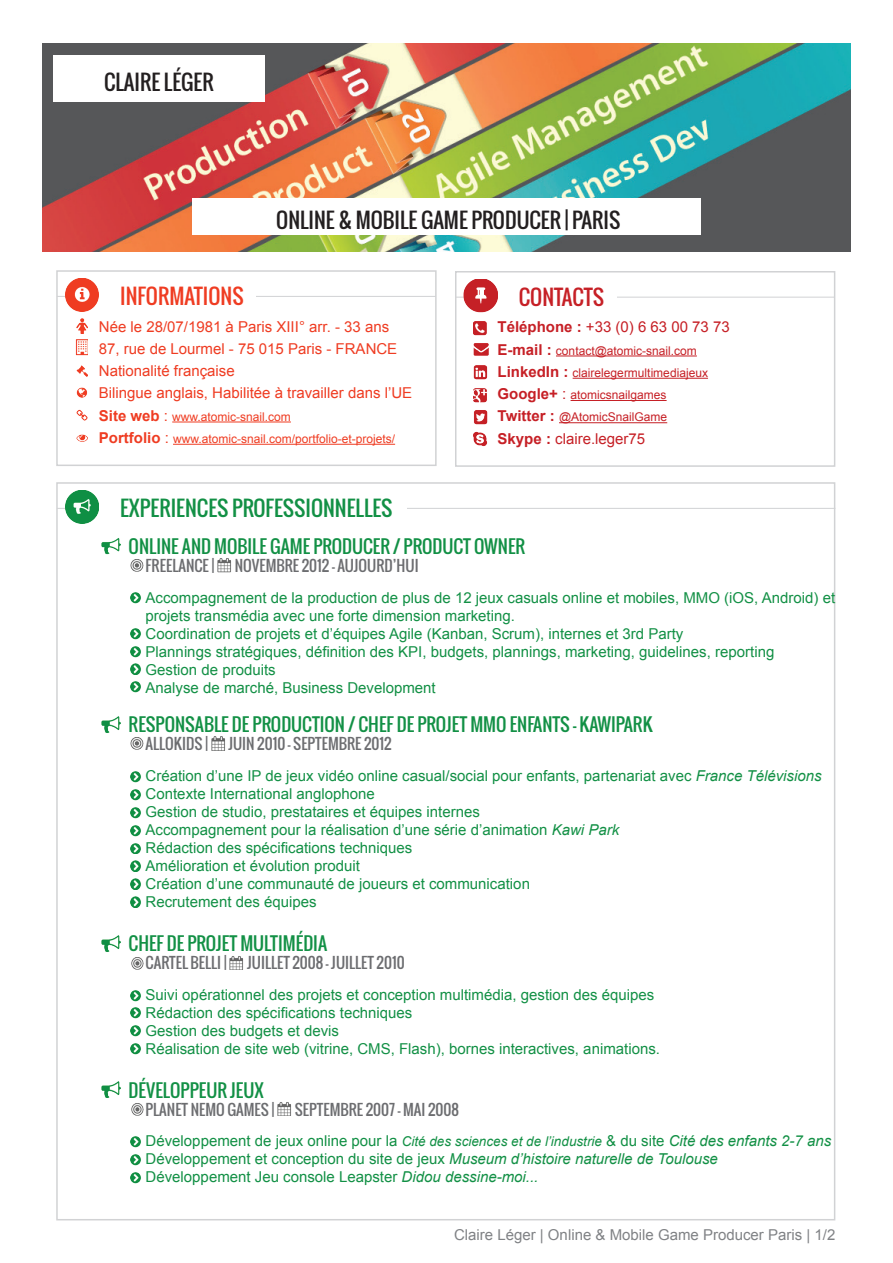
<style>
.page{position:relative;width:893px;height:1263px;background:#fff}
.page>*{position:absolute;margin:0;border:0;box-sizing:border-box;transform-origin:0 0}
.t1{font:21px "Oswald";color:#231f20}
.t2{font:21px "Oswald";color:#129045}
.t3{font:21px "Oswald";color:#ef3c22}
.t4{font:21px "Oswald";color:#c62026}
.t5{font:18px "Oswald";color:#129045}
.t6{font:15px/18px "Arial";color:#129045}
.t7{font:15px "Oswald";color:#6c6d70}
.t8{font:15px/22.2px "Arial";color:#ef3c22}
.t9{font:15px "Arial";color:#808285}
.t10{font:15px "Arial";color:#c62026}
.t11{font:12px/22.2px "Arial";color:#c62026}
.t12{font:12px/22.2px "Arial";color:#ef3c22}
.s1{font-weight:700;font-size:15px}
.s2{font-size:15px}
.s3{font-weight:700}
.s4{font-style:italic}
.s5{font-style:italic;font-size:13.5px}
</style>
<div class="page">
<img style="left:43px;top:43px;width:807px;height:209px">
<div style="left:56px;top:270px;width:381px;height:196px;background:#fff;border:2px solid #d1d2d4"></div>
<hr style="left:57px;top:296px;width:379px;height:1px;background:#d1d2d4">
<div style="left:66px;top:279px;width:190px;height:33px;background:#fff"></div>
<img style="left:65px;top:279px;width:34px;height:33px">
<hr style="left:172px;top:422px;width:119px;height:1px;background:#ef3c22">
<hr style="left:173px;top:444px;width:122px;height:1px;background:#ef3c22">
<hr style="left:295px;top:444px;width:100px;height:1px;background:#ef3c22">
<img style="left:76px;top:318px;width:12px;height:16px">
<img style="left:76px;top:339px;width:12px;height:16px">
<img style="left:76px;top:365px;width:12px;height:12px">
<img style="left:76px;top:387px;width:12px;height:11px">
<img style="left:76px;top:409px;width:12px;height:12px">
<img style="left:76px;top:434px;width:12px;height:8px">
<div style="left:455px;top:271px;width:380px;height:196px;background:#fff;border:2px solid #d1d2d4"></div>
<hr style="left:456px;top:297px;width:379px;height:1px;background:#d1d2d4">
<div style="left:464px;top:280px;width:153px;height:33px;background:#fff"></div>
<img style="left:464px;top:279px;width:34px;height:34px">
<hr style="left:556px;top:355px;width:141px;height:1px;background:#c62026">
<hr style="left:573px;top:378px;width:135px;height:1px;background:#c62026">
<hr style="left:571px;top:400px;width:96px;height:1px;background:#c62026">
<hr style="left:559px;top:422px;width:108px;height:1px;background:#c62026">
<img style="left:474px;top:321px;width:13px;height:15px">
<img style="left:474px;top:343px;width:15px;height:13px">
<img style="left:474px;top:365px;width:14px;height:15px">
<img style="left:474px;top:388px;width:13px;height:15px">
<img style="left:474px;top:410px;width:14px;height:15px">
<img style="left:474px;top:431px;width:14px;height:16px">
<div style="left:56px;top:482px;width:779px;height:738px;background:#fff;border:2px solid #d1d2d4"></div>
<hr style="left:57px;top:508px;width:778px;height:1px;background:#d1d2d4">
<div style="left:66px;top:491px;width:340px;height:33px;background:#fff"></div>
<img style="left:65px;top:490px;width:34px;height:34px">
<img style="left:101px;top:538px;width:20px;height:17px">
<img style="left:130px;top:559px;width:14px;height:13px">
<img style="left:130px;top:592px;width:11px;height:11px">
<img style="left:218px;top:558px;width:13px;height:14px">
<img style="left:101px;top:716px;width:20px;height:17px">
<img style="left:130px;top:737px;width:14px;height:13px">
<img style="left:211px;top:737px;width:14px;height:13px">
<img style="left:130px;top:628px;width:11px;height:11px">
<img style="left:130px;top:646px;width:11px;height:11px">
<img style="left:130px;top:771px;width:11px;height:11px">
<img style="left:130px;top:789px;width:11px;height:11px">
<img style="left:130px;top:807px;width:11px;height:11px">
<img style="left:130px;top:825px;width:11px;height:11px">
<img style="left:130px;top:843px;width:11px;height:11px">
<img style="left:130px;top:860px;width:11px;height:12px">
<img style="left:130px;top:878px;width:11px;height:12px">
<img style="left:130px;top:896px;width:11px;height:12px">
<img style="left:101px;top:935px;width:20px;height:17px">
<img style="left:131px;top:957px;width:13px;height:13px">
<img style="left:230px;top:956px;width:13px;height:14px">
<img style="left:130px;top:990px;width:11px;height:11px">
<img style="left:130px;top:1025px;width:11px;height:11px">
<img style="left:130px;top:1043px;width:11px;height:11px">
<img style="left:130px;top:1007px;width:11px;height:11px">
<img style="left:101px;top:1081px;width:20px;height:17px">
<img style="left:131px;top:1103px;width:13px;height:13px">
<img style="left:277px;top:1102px;width:14px;height:14px">
<img style="left:130px;top:1136px;width:11px;height:11px">
<img style="left:130px;top:1172px;width:11px;height:11px">
<img style="left:130px;top:1154px;width:11px;height:11px">
<div style="left:53px;top:55px;width:212px;height:47px;background:#fff"></div>
<img style="left:130px;top:663px;width:11px;height:12px">
<img style="left:130px;top:681px;width:11px;height:11px">
<div style="left:192px;top:198px;width:509px;height:37px;background:#fff"></div>
<h1 class="t1" style="left:104px;top:66px;width:111px">CLAIRE LÉGER</h1>
<h1 class="t1" style="left:276px;top:204px;width:116px">ONLINE &amp; MOBILE</h1>
<h1 class="t1" style="left:421px;top:204px;width:96px">GAME PRODUCE</h1>
<h1 class="t1" style="left:550px;top:204px;width:72px">R | PARIS</h1>
<h1 class="t3" style="left:120px;top:280px;width:125px">INFORMATIONS</h1>
<p class="t8" style="left:99px;top:315px;width:315px">Née le 28/07/1981 à Paris XIII° arr. - 33 ans 87, rue de Lourmel - 75 015 Paris - FRANCE Nationalité française<br>Bilingue anglais, Habilitée à travailler dans l’UE</p>
<p class="t12" style="left:99px;top:405px;width:298px"><span class="s1">Site web</span> <span class="s2">:</span> www.atomic-snail.com<br><span class="s1">Portfolio</span> <span class="s2">:</span> www.atomic-snail.com/portfolio-et-projets/</p>
<h1 class="t4" style="left:519px;top:281px;width:23px">CONTA</h1>
<h1 class="t4" style="left:572px;top:281px;width:23px">CTS</h1>
<p class="t10" style="left:498px;top:317px;width:234px"><span class="s3">Téléphone :</span> +33 (0) 6 63 00 73 73</p>
<p class="t11" style="left:498px;top:339px;width:212px"><span class="s1">E-mail :</span> contact@atomic-snail.com <span class="s1">LinkedIn :</span> clairelegermultimediajeux <span class="s1">Google+</span> <span class="s2">:</span> atomicsnailgames <span class="s1">Twitter :</span> @AtomicSnailGame</p>
<p class="t10" style="left:498px;top:429px;width:149px"><span class="s3">Skype :</span> claire.leger75</p>
<h1 class="t2" style="left:120px;top:492px;width:273px">EXPERIENCES PROFESSIONN ELLES</h1>
<p class="t5" style="left:129px;top:533px;width:397px">ONLINE AND MOBILE GAME PRODUCER / PRODUCT OWNER</p>
<p class="t7" style="left:146px;top:554px;width:70px">FREELAN CE |</p>
<p class="t7" style="left:235px;top:554px;width:185px">NOVEMBRE 2012 - AUJOURD’HUI</p>
<p class="t6" style="left:146px;top:589px;width:691px">Accompagnement de la production de plus de 12 jeux casuals online et mobiles, MMO (iOS, Android) et projets transmédia avec une forte dimension marketing.<br>Coordination de projets et d’équipes Agile (Kanban, Scrum), internes et 3rd Party<br>Plannings stratégiques, définition des KPI, budgets, plannings, marketing, guidelines, reporting<br>Gestion de produits<br>Analyse de marché, Business Development</p>
<p class="t5" style="left:129px;top:711px;width:47px">RESPONSA</p>
<p class="t5" style="left:204px;top:711px;width:279px">BLE DE PRODUCTION / CHEF DE PROJET MMO</p>
<p class="t5" style="left:510px;top:711px;width:18px">ENFANTS</p>
<p class="t5" style="left:573px;top:711px;width:81px">- KAWIPAR K</p>
<p class="t7" style="left:146px;top:733px;width:64px">ALLOKIDS |</p>
<p class="t7" style="left:228px;top:733px;width:165px">JUIN 2010 - SEPTEMBRE 2012</p>
<p class="t6" style="left:146px;top:767px;width:677px">Création d’une IP de jeux vidéo online casual/social pour enfants, partenariat avec <span class="s4">France Télévisions </span>Contexte International anglophone<br>Gestion de studio, prestataires et équipes internes<br>Accompagnement pour la réalisation d’une série d’animation <span class="s4">Kawi Park<br></span>Rédaction des spécifications techniques<br>Amélioration et évolution produit<br>Création d’une communauté de joueurs et communication<br>Recrutement des équipes</p>
<p class="t5" style="left:129px;top:930px;width:200px">CHEF DE PROJET MULTIMÉDIA</p>
<p class="t7" style="left:146px;top:951px;width:83px">CARTEL BELLI |</p>
<p class="t7" style="left:247px;top:951px;width:159px">JUILLET 2008 - JUILLET 2010</p>
<p class="t6" style="left:146px;top:986px;width:516px">Suivi opérationnel des projets et conception multimédia, gestion des équipes Rédaction des spécifications techniques<br>Gestion des budgets et devis<br>Réalisation de site web (vitrine, CMS, Flash), bornes interactives, animations.</p>
<p class="t5" style="left:129px;top:1076px;width:137px">DÉVELOPPEUR JEUX</p>
<p class="t7" style="left:146px;top:1098px;width:130px">PLAN ET NEMO GAM ES |</p>
<p class="t7" style="left:295px;top:1098px;width:166px">SEPTEMBRE 2007 - MAI 2008</p>
<p class="t6" style="left:146px;top:1132px;width:687px">Développement de jeux online pour la <span class="s5">Cité des sciences et de l’industrie</span> &amp; du site <span class="s4">Cité des enfants 2-7 ans<br></span>Développement et conception du site de jeux <span class="s4">Museum d’histoire naturelle de Toulouse<br></span>Développement Jeu console Leapster <span class="s4">Didou dessine-moi...</span></p>
<p class="t9" style="left:454px;top:1224px;width:383px">Claire Léger | Online &amp; Mobile Game Producer Paris | 1/2</p>
</div>
